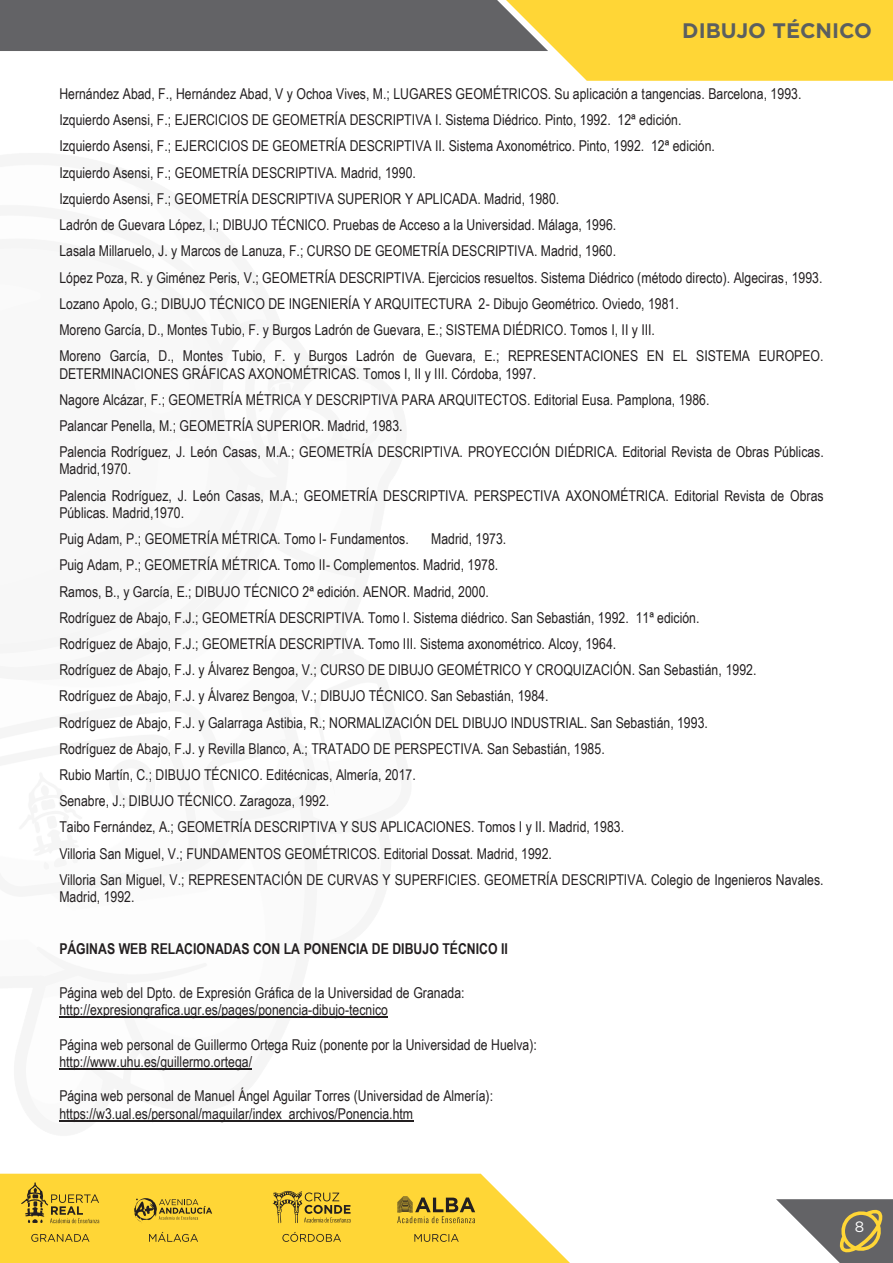
<style>
.page{position:relative;width:893px;height:1263px;background:#fff}
.page>*{position:absolute;margin:0;border:0;box-sizing:border-box;transform-origin:0 0}
.t1{font:700 21px "Gotham";color:#5b5f60}
.t2{font:15px/26.2px "Arial Narrow";color:#231f20}
.t3{font:700 15px "Arial Narrow";color:#231f20}
.t4{font:15px "Gotham";color:#fff}
</style>
<div class="page">
<svg style="left:0;top:1174px;width:570px;height:89px;background:#fed94a"></svg>
<svg style="left:0;top:0;width:893px;height:81px"></svg>
<svg style="left:31px;top:1234px;width:58px;height:8px"></svg>
<svg style="left:282px;top:1232px;width:59px;height:10px"></svg>
<svg style="left:149px;top:1232px;width:49px;height:10px"></svg>
<svg style="left:414px;top:1234px;width:45px;height:8px"></svg>
<svg style="left:21px;top:1182px;width:78px;height:41px;background:#d4b231"></svg>
<svg style="left:397px;top:1196px;width:78px;height:27px;background:#bb9e2f"></svg>
<svg style="left:134px;top:1198px;width:78px;height:26px;background:#cdac30"></svg>
<svg style="left:273px;top:1191px;width:77px;height:32px;background:#caaa30"></svg>
<svg style="left:776px;top:1199px;width:117px;height:64px"></svg>
<hr style="left:59px;top:1017px;width:329px;height:1px;background:#231f20">
<hr style="left:59px;top:1068px;width:193px;height:1px;background:#231f20">
<hr style="left:59px;top:1120px;width:355px;height:1px;background:#231f20">
<h1 class="t1" style="left:682px;top:17px;width:191px">DIBUJO TÉCNICO</h1>
<p class="t2" style="left:59px;top:80px;width:766px">Hernández Abad, F., Hernández Abad, V y Ochoa Vives, M.; LUGARES GEOMÉTRICOS. Su aplicación a tangencias. Barcelona, 1993.<br>Izquierdo Asensi, F.; EJERCICIOS DE GEOMETRÍA DESCRIPTIVA I. Sistema Diédrico. Pinto, 1992. 12ª edición.<br>Izquierdo Asensi, F.; EJERCICIOS DE GEOMETRÍA DESCRIPTIVA II. Sistema Axonométrico. Pinto, 1992. 12ª edición.<br>Izquierdo Asensi, F.; GEOMETRÍA DESCRIPTIVA. Madrid, 1990.<br>Izquierdo Asensi, F.; GEOMETRÍA DESCRIPTIVA SUPERIOR Y APLICADA. Madrid, 1980.<br>Ladrón de Guevara López, I.; DIBUJO TÉCNICO. Pruebas de Acceso a la Universidad. Málaga, 1996.<br>Lasala Millaruelo, J. y Marcos de Lanuza, F.; CURSO DE GEOMETRÍA DESCRIPTIVA. Madrid, 1960.<br>López Poza, R. y Giménez Peris, V.; GEOMETRÍA DESCRIPTIVA. Ejercicios resueltos. Sistema Diédrico (método directo). Algeciras, 1993.<br>Lozano Apolo, G.; DIBUJO TÉCNICO DE INGENIERÍA Y ARQUITECTURA 2- Dibujo Geométrico. Oviedo, 1981.<br>Moreno García, D., Montes Tubio, F. y Burgos Ladrón de Guevara, E.; SISTEMA DIÉDRICO. Tomos I, II y III.<br>Moreno García, D., Montes Tubio, F. y Burgos Ladrón de Guevara, E.; REPRESENTACIONES EN EL SISTEMA EUROPEO.</p>
<p class="t2" style="left:59px;top:360px;width:766px">DETERMINACIONES GRÁFICAS AXONOMÉTRICAS. Tomos I, II y III. Córdoba, 1997.<br>Nagore Alcázar, F.; GEOMETRÍA MÉTRICA Y DESCRIPTIVA PARA ARQUITECTOS. Editorial Eusa. Pamplona, 1986.<br>Palancar Penella, M.; GEOMETRÍA SUPERIOR. Madrid, 1983.<br>Palencia Rodríguez, J. León Casas, M.A.; GEOMETRÍA DESCRIPTIVA. PROYECCIÓN DIÉDRICA. Editorial Revista de Obras Públicas.</p>
<p class="t2" style="left:59px;top:455px;width:766px">Madrid,1970.<br>Palencia Rodríguez, J. León Casas, M.A.; GEOMETRÍA DESCRIPTIVA. PERSPECTIVA AXONOMÉTRICA. Editorial Revista de Obras</p>
<p class="t2" style="left:59px;top:499px;width:351px">Públicas. Madrid,1970.<br>Puig Adam, P.; GEOMETRÍA MÉTRICA. Tomo I- Fundamentos.</p>
<p class="t2" style="left:59px;top:525px;width:766px;text-indent:372px">Madrid, 1973.<br>Puig Adam, P.; GEOMETRÍA MÉTRICA. Tomo II- Complementos. Madrid, 1978.<br>Ramos, B., y García, E.; DIBUJO TÉCNICO 2ª edición. AENOR. Madrid, 2000.<br>Rodríguez de Abajo, F.J.; GEOMETRÍA DESCRIPTIVA. Tomo I. Sistema diédrico. San Sebastián, 1992. 11ª edición.<br>Rodríguez de Abajo, F.J.; GEOMETRÍA DESCRIPTIVA. Tomo III. Sistema axonométrico. Alcoy, 1964.<br>Rodríguez de Abajo, F.J. y Álvarez Bengoa, V.; CURSO DE DIBUJO GEOMÉTRICO Y CROQUIZACIÓN. San Sebastián, 1992.<br>Rodríguez de Abajo, F.J. y Álvarez Bengoa, V.; DIBUJO TÉCNICO. San Sebastián, 1984.<br>Rodríguez de Abajo, F.J. y Galarraga Astibia, R.; NORMALIZACIÓN DEL DIBUJO INDUSTRIAL. San Sebastián, 1993.<br>Rodríguez de Abajo, F.J. y Revilla Blanco, A.; TRATADO DE PERSPECTIVA. San Sebastián, 1985.<br>Rubio Martín, C.; DIBUJO TÉCNICO. Editécnicas, Almería, 2017.<br>Senabre, J.; DIBUJO TÉCNICO. Zaragoza, 1992.<br>Taibo Fernández, A.; GEOMETRÍA DESCRIPTIVA Y SUS APLICACIONES. Tomos I y II. Madrid, 1983.<br>Villoria San Miguel, V.; FUNDAMENTOS GEOMÉTRICOS. Editorial Dossat. Madrid, 1992.<br>Villoria San Miguel, V.; REPRESENTACIÓN DE CURVAS Y SUPERFICIES. GEOMETRÍA DESCRIPTIVA. Colegio de Ingenieros Navales.</p>
<p class="t2" style="left:59px;top:883px;width:77px">Madrid, 1992.</p>
<p class="t3" style="left:59px;top:938px;width:450px">PÁGINAS WEB RELACIONADAS CON LA PONENCIA DE DIBUJO TÉCNICO II</p>
<p class="t2" style="left:59px;top:983px;width:407px;line-height:17.4px">Página web del Dpto. de Expresión Gráfica de la Universidad de Granada: http://expresiongrafica.ugr.es/pages/ponencia-dibujo-tecnico</p>
<p class="t2" style="left:59px;top:1035px;width:479px;line-height:17.2px">Página web personal de Guillermo Ortega Ruiz (ponente por la Universidad de Huelva): http://www.uhu.es/guillermo.ortega/</p>
<p class="t2" style="left:59px;top:1087px;width:435px;line-height:17.2px">Página web personal de Manuel Ángel Aguilar Torres (Universidad de Almería): https://w3.ual.es/personal/maguilar/index_archivos/Ponencia.htm</p>
<p class="t4" style="left:855px;top:1217px;width:11px">8</p>
</div>
